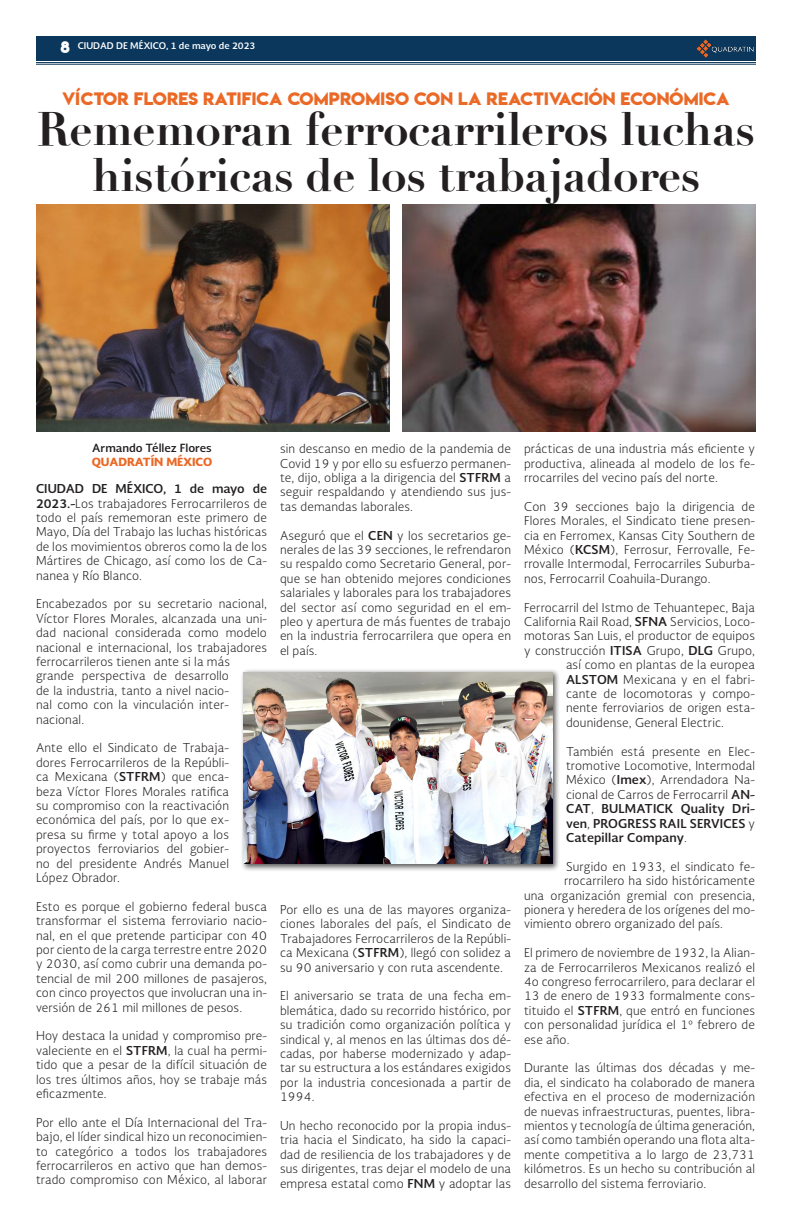
<style>
.page{position:relative;width:792px;height:1224px;background:#fff}
.page>*{position:absolute;margin:0;border:0;box-sizing:border-box;transform-origin:0 0}
.t1{font:700 46px/46px "Didot";letter-spacing:-.01em;color:#231f20;text-align:center}
.t2{font:16px "Lemon Milkbold";letter-spacing:.01em;color:#eb6926}
.t3{font:15px "Lemon Milkbold";color:#fff}
.t4{font:300 12px/14.4px "Soberana Sans";letter-spacing:.01em;color:#231f20;text-align:justify}
.t5{font:700 11px "Soberana Sans";color:#231f20}
.t6{font:900 11px "Soberana Sans";color:#eb6926}
.t7{font:700 9px "Soberana Sans";color:#fff}
.s1{font-weight:700}
</style>
<div class="page">
<div style="left:36px;top:36px;width:720px;height:25px;background:#0a375b"></div>
<hr style="left:36px;top:62px;width:720px;height:1px;background:#0a375b">
<hr style="left:36px;top:64px;width:720px;height:1px;background:#0a375b">
<img style="left:696px;top:39px;width:58px;height:19px">
<img style="left:402px;top:204px;width:354px;height:228px">
<img style="left:36px;top:204px;width:354px;height:228px">
<div style="left:240px;top:669px;width:320px;height:203px;background:#231f20;opacity:.75"></div>
<img style="left:243px;top:672px;width:309px;height:192px">
<p class="t3" style="left:60px;top:36px;width:11px">8</p>
<p class="t7" style="left:78px;top:40px;width:179px">CIUDAD DE MÉXICO, 1 de mayo de 2023</p>
<p class="t2" style="left:62px;top:87px;width:669px">VÍCTOR FLORES RATIFICA COMPROMISO CON LA REACTIVACIÓN ECONÓMICA</p>
<p class="t1" style="left:37px;top:107px;width:720px">Rememoran ferrocarrileros luchas históricas de los trabajadores</p>
<p class="t5" style="left:92px;top:441px;width:121px">Armando Téllez Flores</p>
<p class="t6" style="left:92px;top:454px;width:122px">QUADRATÍN MÉXICO</p>
<p class="t4" style="left:36px;top:481px;width:233px"><span class="s1">CIUDAD DE MÉXICO, 1 de mayo de 2023.-</span>Los trabajadores Ferrocarrileros de todo el país rememoran este primero de Mayo, Día del Trabajo las luchas históricas de los movimientos obreros como la de los Mártires de Chicago, así como los de Ca&shy;nanea y Río Blanco.</p>
<p class="t4" style="left:36px;top:597px;width:233px;text-align:left">Encabezados por su secretario nacional, Víctor Flores Morales, alcanzada una uni&shy;dad nacional considerada como modelo nacional e internacional, los trabajadores ferrocarrileros tienen ante si la más grande perspectiva de desarrollo<br>de la industria, tanto a nivel nacio-<br>nal como con la vinculación inter&shy;nacional.</p>
<p class="t4" style="left:36px;top:741px;width:195px">Ante ello el Sindicato de Trabaja&shy;dores Ferrocarrileros de la Repúbli&shy;ca Mexicana (<span class="s1">STFRM</span>) que enca&shy;beza Víctor Flores Morales ratifica su compromiso con la reactivación económica del país, por lo que ex&shy;presa su firme y total apoyo a los proyectos ferroviarios del gobier&shy;no del presidente Andrés Manuel López Obrador.</p>
<p class="t4" style="left:36px;top:899px;width:233px">Esto es porque el gobierno federal busca transformar el sistema ferroviario nacio&shy;nal, en el que pretende participar con 40 por ciento de la carga terrestre entre 2020 y 2030, así como cubrir una demanda po&shy;tencial de mil 200 millones de pasajeros, con cinco proyectos que involucran una in&shy;versión de 261 mil millones de pesos.</p>
<p class="t4" style="left:36px;top:1029px;width:233px">Hoy destaca la unidad y compromiso pre&shy;valeciente en el <span class="s1">STFRM</span>, la cual ha permi&shy;tido que a pesar de la difícil situación de los tres últimos años, hoy se trabaje más eficazmente.</p>
<p class="t4" style="left:36px;top:1115px;width:233px">Por ello ante el Día Internacional del Tra&shy;bajo, el líder sindical hizo un reconocimien&shy;to categórico a todos los trabajadores ferrocarrileros en activo que han demos&shy;trado compromiso con México, al laborar</p>
<p class="t4" style="left:280px;top:441px;width:233px">sin descanso en medio de la pandemia de Covid 19 y por ello su esfuerzo permanen&shy;te, dijo, obliga a la dirigencia del <span class="s1">STFRM</span> a seguir respaldando y atendiendo sus jus&shy;tas demandas laborales.</p>
<p class="t4" style="left:280px;top:528px;width:233px">Aseguró que el <span class="s1">CEN</span> y los secretarios ge&shy;nerales de las 39 secciones, le refrendaron su respaldo como Secretario General, por&shy;que se han obtenido mejores condiciones salariales y laborales para los trabajadores del sector así como seguridad en el em&shy;pleo y apertura de más fuentes de trabajo en la industria ferrocarrilera que opera en el país.</p>
<p class="t4" style="left:280px;top:902px;width:233px">Por ello es una de las mayores organiza&shy;ciones laborales del país, el Sindicato de Trabajadores Ferrocarrileros de la Repúbli&shy;ca Mexicana (<span class="s1">STFRM</span>), llegó con solidez a su 90 aniversario y con ruta ascendente.</p>
<p class="t4" style="left:280px;top:988px;width:233px">El aniversario se trata de una fecha em&shy;blemática, dado su recorrido histórico, por su tradición como organización política y sindical y, al menos en las últimas dos dé&shy;cadas, por haberse modernizado y adap&shy;tar su estructura a los estándares exigidos por la industria concesionada a partir de 1994.</p>
<p class="t4" style="left:280px;top:1118px;width:233px">Un hecho reconocido por la propia indus&shy;tria hacia el Sindicato, ha sido la capaci&shy;dad de resiliencia de los trabajadores y de sus dirigentes, tras dejar el modelo de una empresa estatal como <span class="s1">FNM</span> y adoptar las</p>
<p class="t4" style="left:524px;top:441px;width:233px">prácticas de una industria más eficiente y productiva, alineada al modelo de los fe&shy;rrocarriles del vecino país del norte.</p>
<p class="t4" style="left:524px;top:499px;width:233px">Con 39 secciones bajo la dirigencia de Flores Morales, el Sindicato tiene presen&shy;cia en Ferromex, Kansas City Southern de México (<span class="s1">KCSM</span>), Ferrosur, Ferrovalle, Fe&shy;rrovalle Intermodal, Ferrocarriles Suburba&shy;nos, Ferrocarril Coahuila-Durango.</p>
<p class="t4" style="left:524px;top:600px;width:232px">Ferrocarril del Istmo de Tehuantepec, Baja</p>
<p class="t4" style="left:524px;top:614px;width:233px">California Rail Road, <span class="s1">SFNA</span> Servicios, Loco-</p>
<p class="t4" style="left:524px;top:628px;width:233px">motoras San Luis, el productor de equipos</p>
<p class="t4" style="left:524px;top:643px;width:232px">y construcción <span class="s1">ITISA</span> Grupo, <span class="s1">DLG</span> Grupo,</p>
<p class="t4" style="left:566px;top:657px;width:191px">así como en plantas de la europea</p>
<p class="t4" style="left:566px;top:672px;width:191px"><span class="s1">ALSTOM</span> Mexicana y en el fabri-</p>
<p class="t4" style="left:566px;top:686px;width:191px">cante de locomotoras y compo-</p>
<p class="t4" style="left:566px;top:700px;width:191px">nente ferroviarios de origen esta-</p>
<p class="t4" style="left:566px;top:715px;width:160px">dounidense, General Electric.</p>
<p class="t4" style="left:566px;top:744px;width:191px">También está presente en Elec&shy;tromotive Locomotive, Intermodal México (<span class="s1">Imex</span>), Arrendadora Na&shy;cional de Carros de Ferrocarril <span class="s1">AN-CAT</span>, <span class="s1">BULMATICK Quality Dri&shy;ven</span>, <span class="s1">PROGRESS RAIL SERVICES</span> y <span class="s1">Catepillar Company</span>.</p>
<p class="t4" style="left:566px;top:859px;width:191px">Surgido en 1933, el sindicato fe-</p>
<p class="t4" style="left:564px;top:873px;width:193px">rrocarrilero ha sido históricamente</p>
<p class="t4" style="left:524px;top:888px;width:233px">una organización gremial con presencia,</p>
<p class="t4" style="left:524px;top:902px;width:233px">pionera y heredera de los orígenes del mo-</p>
<p class="t4" style="left:524px;top:916px;width:201px">vimiento obrero organizado del país.</p>
<p class="t4" style="left:524px;top:945px;width:233px">El primero de noviembre de 1932, la Alian&shy;za de Ferrocarrileros Mexicanos realizó el 4o congreso ferrocarrilero, para declarar el 13 de enero de 1933 formalmente cons&shy;tituido el <span class="s1">STFRM</span>, que entró en funciones con personalidad jurídica el 1º febrero de ese año.</p>
<p class="t4" style="left:524px;top:1060px;width:233px">Durante las últimas dos décadas y me&shy;dia, el sindicato ha colaborado de manera efectiva en el proceso de modernización de nuevas infraestructuras, puentes, libra&shy;mientos y tecnología de última generación, así como también operando una flota alta&shy;mente competitiva a lo largo de 23,731 kilómetros. Es un hecho su contribución al desarrollo del sistema ferroviario.</p>
</div>
